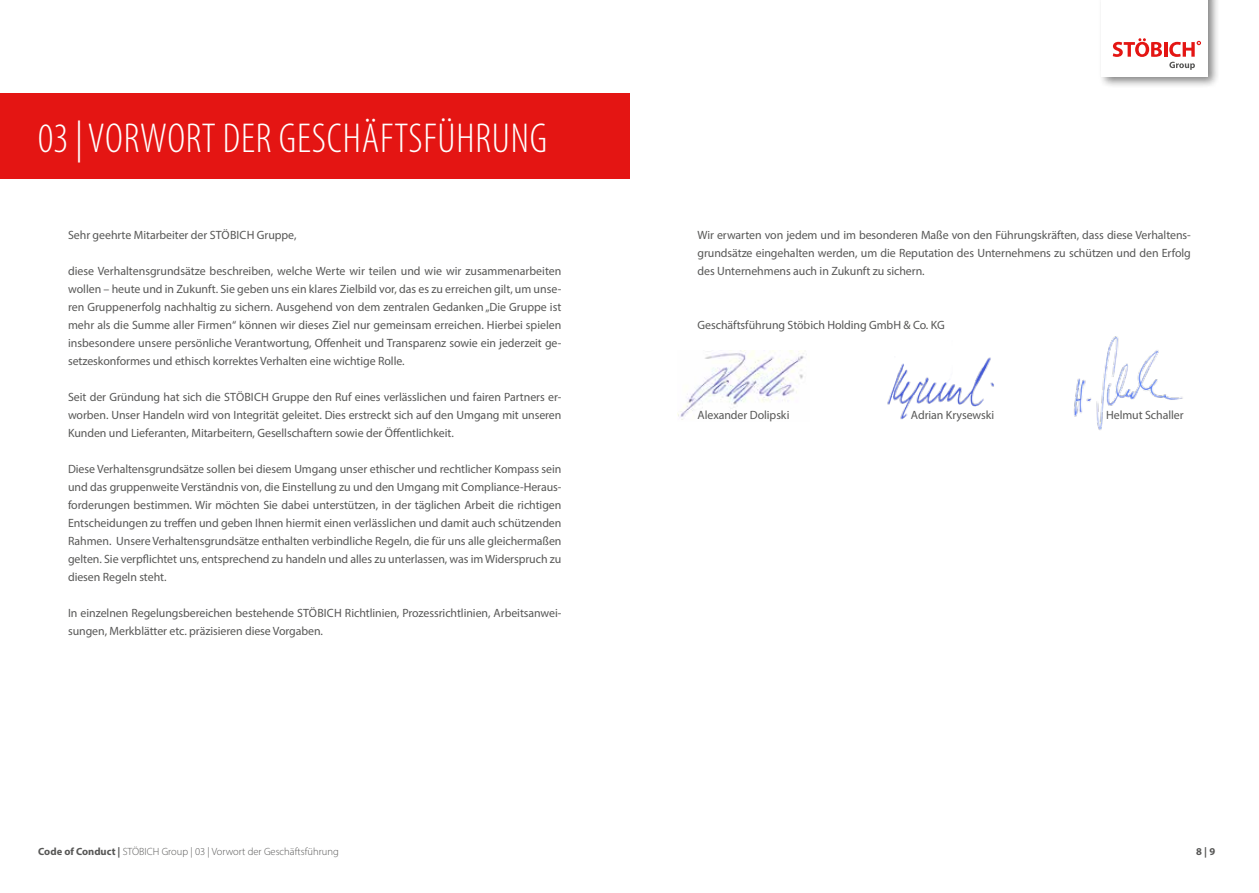
<style>
.page{position:relative;width:1259px;height:893px;background:#fff}
.page>*{position:absolute;margin:0;border:0;box-sizing:border-box;transform-origin:0 0}
.t1{font:300 condensed 42px "Myriad Pro";letter-spacing:.02em;color:#fff}
.t2{font:12px/18px "Myriad Pro";letter-spacing:-.005em;color:#575756;text-align:justify}
.t3{font:300 10.5px "Myriad Pro";color:#575756}
.t4{font:700 10.5px "Myriad Pro";color:#575756}
.s1{font-weight:700}
</style>
<div class="page">
<img style="left:677px;top:350px;width:127px;height:70px">
<div style="left:0;top:94px;width:629px;height:85px;background:#e41513"></div>
<img style="left:1074px;top:336px;width:109px;height:94px">
<img style="left:887px;top:357px;width:107px;height:63px">
<div style="left:1097px;top:0;width:123px;height:89px;background:#000;opacity:.49"></div>
<div style="left:1101px;top:0;width:107px;height:77px;background:#fff"></div>
<svg style="left:1112px;top:38px;width:50px;height:19px"></svg>
<hr style="left:1164px;top:42px;width:3px;height:15px;background:#e41513">
<svg style="left:1169px;top:41px;width:32px;height:29px"></svg>
<h1 class="t1" style="left:38px;top:113px;width:510px">03 | VORWORT DER GESCHÄFTSFÜHRUNG</h1>
<p class="t2" style="left:68px;top:225px;width:230px">Sehr geehrte Mitarbeiter der STÖBICH Gruppe,</p>
<p class="t2" style="left:68px;top:261px;width:495px">diese Verhaltensgrundsätze beschreiben, welche Werte wir teilen und wie wir zusammenarbeiten wollen – heute und in Zukunft. Sie geben uns ein klares Zielbild vor, das es zu erreichen gilt, um unse&shy;ren Gruppenerfolg nachhaltig zu sichern. Ausgehend von dem zentralen Gedanken „Die Gruppe ist mehr als die Summe aller Firmen“ können wir dieses Ziel nur gemeinsam erreichen. Hierbei spielen insbesondere unsere persönliche Verantwortung, Offenheit und Transparenz sowie ein jederzeit ge&shy;setzeskonformes und ethisch korrektes Verhalten eine wichtige Rolle.</p>
<p class="t2" style="left:68px;top:387px;width:495px">Seit der Gründung hat sich die STÖBICH Gruppe den Ruf eines verlässlichen und fairen Partners er&shy;worben. Unser Handeln wird von Integrität geleitet. Dies erstreckt sich auf den Umgang mit unseren Kunden und Lieferanten, Mitarbeitern, Gesellschaftern sowie der Öffentlichkeit.</p>
<p class="t2" style="left:68px;top:459px;width:495px">Diese Verhaltensgrundsätze sollen bei diesem Umgang unser ethischer und rechtlicher Kompass sein und das gruppenweite Verständnis von, die Einstellung zu und den Umgang mit Compliance-Heraus&shy;forderungen bestimmen. Wir möchten Sie dabei unterstützen, in der täglichen Arbeit die richtigen Entscheidungen zu treffen und geben Ihnen hiermit einen verlässlichen und damit auch schützenden Rahmen. Unsere Verhaltensgrundsätze enthalten verbindliche Regeln, die für uns alle gleichermaßen gelten. Sie verpflichtet uns, entsprechend zu handeln und alles zu unterlassen, was im Widerspruch zu diesen Regeln steht.</p>
<p class="t2" style="left:68px;top:603px;width:495px">In einzelnen Regelungsbereichen bestehende STÖBICH Richtlinien, Prozessrichtlinien, Arbeitsanwei&shy;sungen, Merkblätter etc. präzisieren diese Vorgaben.</p>
<p class="t3" style="left:38px;top:845px;width:302px"><span class="s1">Code of Conduct |</span> STÖBICH Group | 03 | Vorwort der Geschäftsführung</p>
<p class="t2" style="left:697px;top:225px;width:495px">Wir erwarten von jedem und im besonderen Maße von den Führungskräften, dass diese Verhaltens&shy;grundsätze eingehalten werden, um die Reputation des Unternehmens zu schützen und den Erfolg des Unternehmens auch in Zukunft zu sichern.</p>
<p class="t2" style="left:697px;top:315px;width:249px">Geschäftsführung Stöbich Holding GmbH &amp; Co. KG</p>
<p class="t2" style="left:697px;top:405px;width:93px">Alexander Dolipski</p>
<p class="t2" style="left:911px;top:405px;width:85px">Adrian Krysewski</p>
<p class="t2" style="left:1106px;top:405px;width:79px">Helmut Schaller</p>
<p class="t4" style="left:1196px;top:844px;width:21px">8 | 9</p>
</div>
